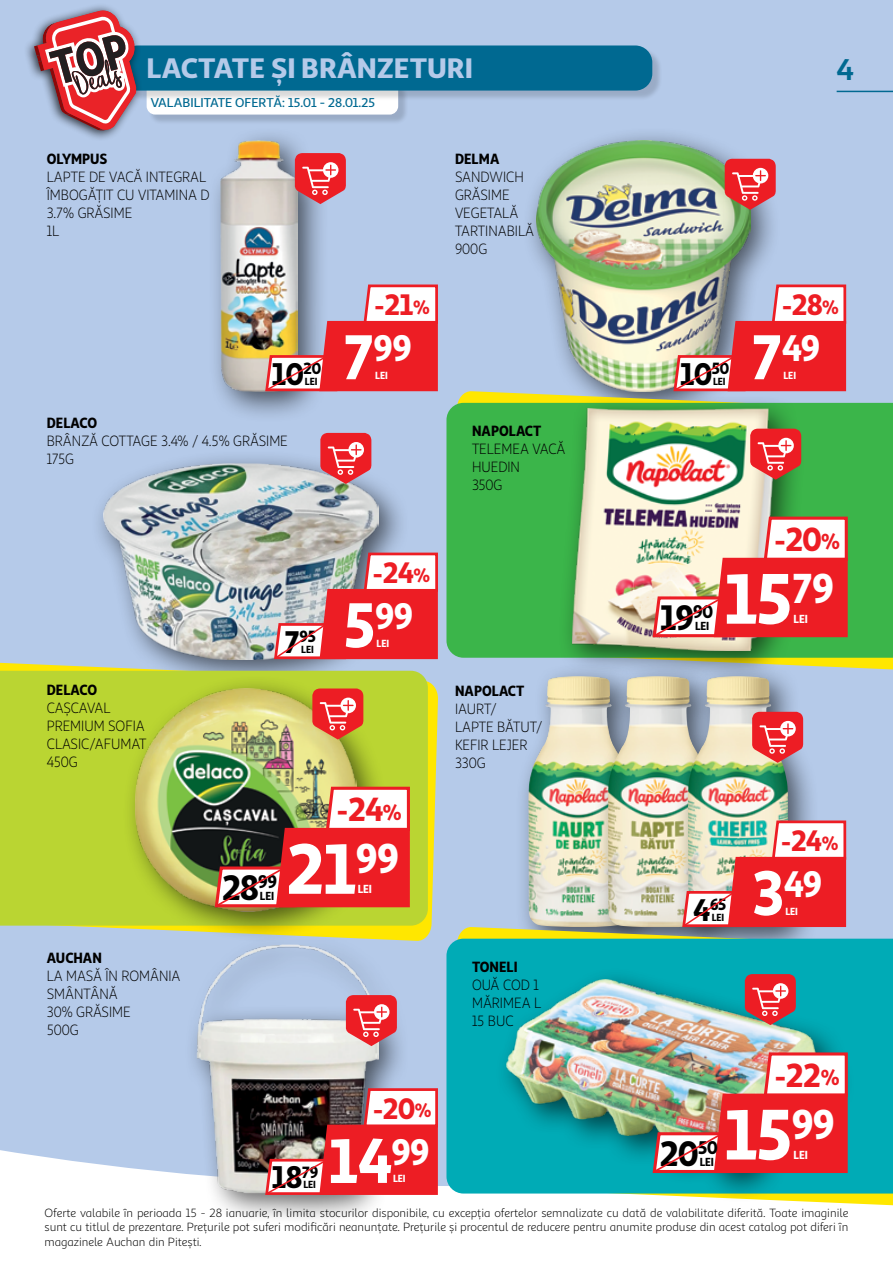
<style>
.page{position:relative;width:893px;height:1263px;background:#fff}
.page>*{position:absolute;margin:0;border:0;box-sizing:border-box;transform-origin:0 0}
.t1{font:900 71.85px "Sana Sans Alt";color:#fff;scale:.9 1}
.t2{font:900 63.6px "Sana Sans Alt";color:#fff;scale:.9 1}
.t3{font:900 37.5px "Sana Sans Alt";letter-spacing:-.035em;color:#fff;scale:.9 1}
.t4{font:900 35.85px "Sana Sans Alt";color:#000;scale:.9 1}
.t5{font:900 33.9px "Sana Sans Alt";color:#ed1d24;scale:.9 1}
.t6{font:900 31.65px "Sana Sans Alt";color:#000;scale:.9 1}
.t7{font:900 30px "Sana Sans Alt";letter-spacing:-.035em;color:#ed1d24;scale:.9 1}
.t8{font:700 30px "Sana Sans Alt";color:#006991}
.t9{font:900 28.5px "Sana Sans Alt";color:#b5cae9}
.t10{font:900 16.5px "Sana Sans Alt";color:#000;scale:.9 1}
.t11{font:15px/18px "Sana Sans Alt";color:#000;scale:.9 1}
.t12{font:900 15px "Sana Sans Alt";color:#000;scale:.9 1}
.t13{font:500 12.9px "Sana Sans Alt";letter-spacing:-.01em;color:#006991}
.t14{font:12px/14.4px "Sana Sans Alt";letter-spacing:-.005em;color:#000;text-align:justify}
.t15{font:900 11.85px "Sana Sans Alt";letter-spacing:-.02em;color:#fff;scale:.9 1}
.t16{font:900 11.85px "Sana Sans Alt";letter-spacing:-.02em;color:#000;scale:.9 1}
.t17{font:900 10.5px "Sana Sans Alt";letter-spacing:-.02em;color:#000;scale:.9 1}
.t18{font:900 10.5px "Sana Sans Alt";letter-spacing:-.02em;color:#fff;scale:.9 1}
.s1{font-size:26.25px}
.s2{font-size:19.5px}
.s3{font-size:63.6px}
.s4{font-size:63.45px}
.s5{font-size:31.65px}
.s6{font-size:29.7px}
.s7{font-size:22.05px}
</style>
<div class="page">
<div style="left:0;top:0;width:893px;height:1186px;background:#b5cae9"></div>
<div style="left:207px;top:126px;width:123px;height:297px;background:#000;opacity:.6"></div>
<img style="left:221px;top:140px;width:77px;height:251px">
<div style="left:522px;top:126px;width:260px;height:297px;background:#000;opacity:.6"></div>
<img style="left:536px;top:140px;width:214px;height:251px">
<div style="left:90px;top:449px;width:320px;height:241px;background:#000;opacity:.6"></div>
<img style="left:103px;top:463px;width:275px;height:196px">
<svg style="left:450px;top:391px;width:443px;height:282px;background:#cbd093"></svg>
<div style="left:446px;top:403px;width:447px;height:255px;background:#3bb54a"></div>
<svg style="left:0;top:659px;width:438px;height:282px;background:#c1c896"></svg>
<div style="left:0;top:671px;width:428px;height:255px;background:#bad532"></div>
<hr style="left:837px;top:91px;width:56px;height:1px;background:#006991">
<div style="left:148px;top:83px;width:260px;height:42px;background:#000;opacity:.15"></div>
<div style="left:147px;top:81px;width:251px;height:34px;background:#fff;border-radius:9px"></div>
<div style="left:123px;top:48px;width:540px;height:53px;background:#000;opacity:.15"></div>
<div style="left:121px;top:45px;width:531px;height:46px;background:#006991;border-radius:17px"></div>
<div style="left:23px;top:3px;width:120px;height:139px;background:#000;opacity:.75"></div>
<svg style="left:34px;top:10px;width:102px;height:121px;background:#b87781"></svg>
<svg style="left:264px;top:283px;width:175px;height:110px"></svg>
<svg style="left:672px;top:283px;width:175px;height:110px"></svg>
<svg style="left:272px;top:551px;width:167px;height:109px"></svg>
<div style="left:558px;top:394px;width:247px;height:287px;background:#000;opacity:.6"></div>
<img style="left:572px;top:408px;width:202px;height:242px">
<svg style="left:651px;top:515px;width:198px;height:124px"></svg>
<div style="left:122px;top:674px;width:266px;height:269px;background:#000;opacity:.6"></div>
<img style="left:136px;top:688px;width:220px;height:223px">
<div style="left:185px;top:930px;width:225px;height:296px;background:#000;opacity:.6"></div>
<img style="left:197px;top:944px;width:182px;height:251px">
<div style="left:514px;top:662px;width:146px;height:297px;background:#000;opacity:.6"></div>
<img style="left:528px;top:676px;width:66px;height:251px">
<div style="left:594px;top:662px;width:146px;height:297px;background:#000;opacity:.6"></div>
<img style="left:608px;top:676px;width:66px;height:251px">
<div style="left:674px;top:662px;width:146px;height:297px;background:#000;opacity:.6"></div>
<img style="left:688px;top:676px;width:100px;height:143px">
<svg style="left:213px;top:785px;width:198px;height:124px"></svg>
<svg style="left:681px;top:819px;width:166px;height:108px"></svg>
<svg style="left:264px;top:1086px;width:175px;height:110px"></svg>
<svg style="left:450px;top:927px;width:443px;height:279px"></svg>
<div style="left:446px;top:939px;width:447px;height:254px;background:#00abb6"></div>
<div style="left:495px;top:966px;width:361px;height:237px;background:#000;opacity:.6"></div>
<img style="left:507px;top:980px;width:318px;height:192px">
<img style="left:651px;top:1050px;width:198px;height:124px">
<svg style="left:295px;top:153px;width:51px;height:51px;background:#e3515a"></svg>
<svg style="left:724px;top:159px;width:52px;height:51px;background:#e15658"></svg>
<svg style="left:320px;top:433px;width:52px;height:51px;background:#e6575f"></svg>
<svg style="left:312px;top:688px;width:52px;height:51px;background:#e75848"></svg>
<svg style="left:346px;top:995px;width:51px;height:51px;background:#e8555c"></svg>
<svg style="left:744px;top:974px;width:52px;height:51px;background:#d05357"></svg>
<svg style="left:752px;top:712px;width:51px;height:51px;background:#e9575b"></svg>
<svg style="left:750px;top:429px;width:51px;height:51px;background:#e05651"></svg>
<h3 class="t9" style="left:147px;top:46px;width:328px">LACTATE ȘI BRÂNZETURI</h3>
<h3 class="t8" style="left:837px;top:51px;width:19px">4</h3>
<p class="t13" style="left:151px;top:93px;width:226px">VALABILITATE OFERTĂ: 15.01 - 28.01.25</p>
<p class="t12" style="left:47px;top:147px;width:69px">OLYMPUS</p>
<p class="t11" style="left:47px;top:168px;width:182px">LAPTE DE VACĂ INTEGRAL<br>ÎMBOGĂȚIT CU VITAMINA D<br>3.7% GRĂSIME<br>1L</p>
<p class="t12" style="left:455px;top:147px;width:51px">DELMA</p>
<p class="t11" style="left:455px;top:168px;width:89px">SANDWICH<br>GRĂSIME<br>VEGETALĂ<br>TARTINABILĂ<br>900G</p>
<h3 class="t6" style="left:271px;top:348px;width:57px">10<sup>20</sup></h3>
<p class="t17" style="left:305px;top:373px;width:15px">LEI</p>
<h3 class="t7" style="left:374px;top:281px;width:63px"><span class="s1">-</span>21<span class="s2">%</span></h3>
<h3 class="t3" style="left:343px;top:318px;width:78px"><span class="s3">7</span>99</h3>
<p class="t18" style="left:375px;top:367px;width:15px">LEI</p>
<h3 class="t6" style="left:680px;top:348px;width:56px">10<sup>50</sup></h3>
<p class="t17" style="left:713px;top:373px;width:15px">LEI</p>
<h3 class="t7" style="left:782px;top:281px;width:64px"><span class="s1">-</span>28<span class="s2">%</span></h3>
<h3 class="t3" style="left:751px;top:318px;width:79px"><span class="s3">7</span>49</h3>
<p class="t18" style="left:783px;top:367px;width:15px">LEI</p>
<p class="t12" style="left:47px;top:410px;width:57px">DELACO</p>
<p class="t11" style="left:47px;top:432px;width:269px">BRÂNZĂ COTTAGE 3.4% / 4.5% GRĂSIME<br>175G</p>
<p class="t12" style="left:472px;top:419px;width:79px">NAPOLACT</p>
<p class="t11" style="left:472px;top:440px;width:105px">TELEMEA VACĂ<br>HUEDIN<br>350G</p>
<p class="t12" style="left:47px;top:678px;width:57px">DELACO</p>
<p class="t11" style="left:47px;top:699px;width:112px">CAȘCAVAL<br>PREMIUM SOFIA<br>CLASIC/AFUMAT<br>450G</p>
<p class="t12" style="left:47px;top:946px;width:63px">AUCHAN</p>
<p class="t11" style="left:47px;top:967px;width:150px">LA MASĂ ÎN ROMÂNIA<br>SMÂNTÂNĂ<br>30% GRĂSIME<br>500G</p>
<h3 class="t7" style="left:373px;top:549px;width:65px"><span class="s1">-</span>24<span class="s2">%</span></h3>
<h3 class="t3" style="left:343px;top:586px;width:80px"><span class="s4">5</span>99</h3>
<h3 class="t10" style="left:284px;top:623px;width:37px"><span class="s5">7</span>95</h3>
<p class="t18" style="left:377px;top:635px;width:15px">LEI</p>
<p class="t17" style="left:301px;top:641px;width:15px">LEI</p>
<h3 class="t5" style="left:337px;top:782px;width:73px"><span class="s6">-</span>24<span class="s7">%</span></h3>
<h1 class="t1" style="left:286px;top:812px;width:127px">21<sup>99</sup></h1>
<h3 class="t4" style="left:222px;top:859px;width:63px">28<sup>99</sup></h3>
<p class="t15" style="left:358px;top:879px;width:17px">LEI</p>
<p class="t16" style="left:260px;top:886px;width:17px">LEI</p>
<p class="t12" style="left:455px;top:678px;width:79px">NAPOLACT</p>
<p class="t11" style="left:455px;top:700px;width:98px">IAURT/<br>LAPTE BĂTUT/<br>KEFIR LEJER<br>330G</p>
<p class="t12" style="left:472px;top:955px;width:52px">TONELI</p>
<p class="t11" style="left:472px;top:976px;width:78px">OUĂ COD 1<br>MĂRIMEA L<br>15 BUC</p>
<h3 class="t7" style="left:373px;top:1084px;width:66px"><span class="s1">-</span>20<span class="s2">%</span></h3>
<h2 class="t2" style="left:328px;top:1110px;width:114px">14<sup>99</sup></h2>
<h3 class="t6" style="left:271px;top:1152px;width:36px">18</h3>
<p class="t18" style="left:393px;top:1170px;width:15px">LEI</p>
<h3 class="t10" style="left:302px;top:1159px;width:20px">79</h3>
<p class="t17" style="left:303px;top:1176px;width:15px">LEI</p>
<h3 class="t5" style="left:774px;top:512px;width:74px"><span class="s6">-</span>20<span class="s7">%</span></h3>
<h1 class="t1" style="left:724px;top:542px;width:124px">15<sup>79</sup></h1>
<h3 class="t4" style="left:660px;top:589px;width:61px">19<sup>90</sup></h3>
<p class="t15" style="left:794px;top:609px;width:17px">LEI</p>
<p class="t16" style="left:695px;top:616px;width:17px">LEI</p>
<h3 class="t7" style="left:781px;top:817px;width:65px"><span class="s1">-</span>24<span class="s2">%</span></h3>
<h3 class="t3" style="left:751px;top:854px;width:80px"><span class="s4">3</span>49</h3>
<h3 class="t10" style="left:693px;top:891px;width:38px"><span class="s5">4</span>65</h3>
<p class="t18" style="left:785px;top:902px;width:15px">LEI</p>
<p class="t17" style="left:712px;top:908px;width:15px">LEI</p>
<h3 class="t5" style="left:775px;top:1048px;width:73px"><span class="s6">-</span>22<span class="s7">%</span></h3>
<h1 class="t1" style="left:724px;top:1077px;width:125px">15<sup>99</sup></h1>
<h3 class="t4" style="left:659px;top:1125px;width:66px">20<sup>50</sup></h3>
<p class="t15" style="left:794px;top:1145px;width:17px">LEI</p>
<p class="t16" style="left:700px;top:1152px;width:17px">LEI</p>
<p class="t14" style="left:45px;top:1206px;width:805px">Oferte valabile în perioada 15 - 28 ianuarie, în limita stocurilor disponibile, cu excepția ofertelor semnalizate cu dată de valabilitate diferită. Toate imaginile sunt cu titlul de prezentare. Prețurile pot suferi modificări neanunțate. Prețurile și procentul de reducere pentru anumite produse din acest catalog pot diferi în magazinele Auchan din Pitești.</p>
</div>
